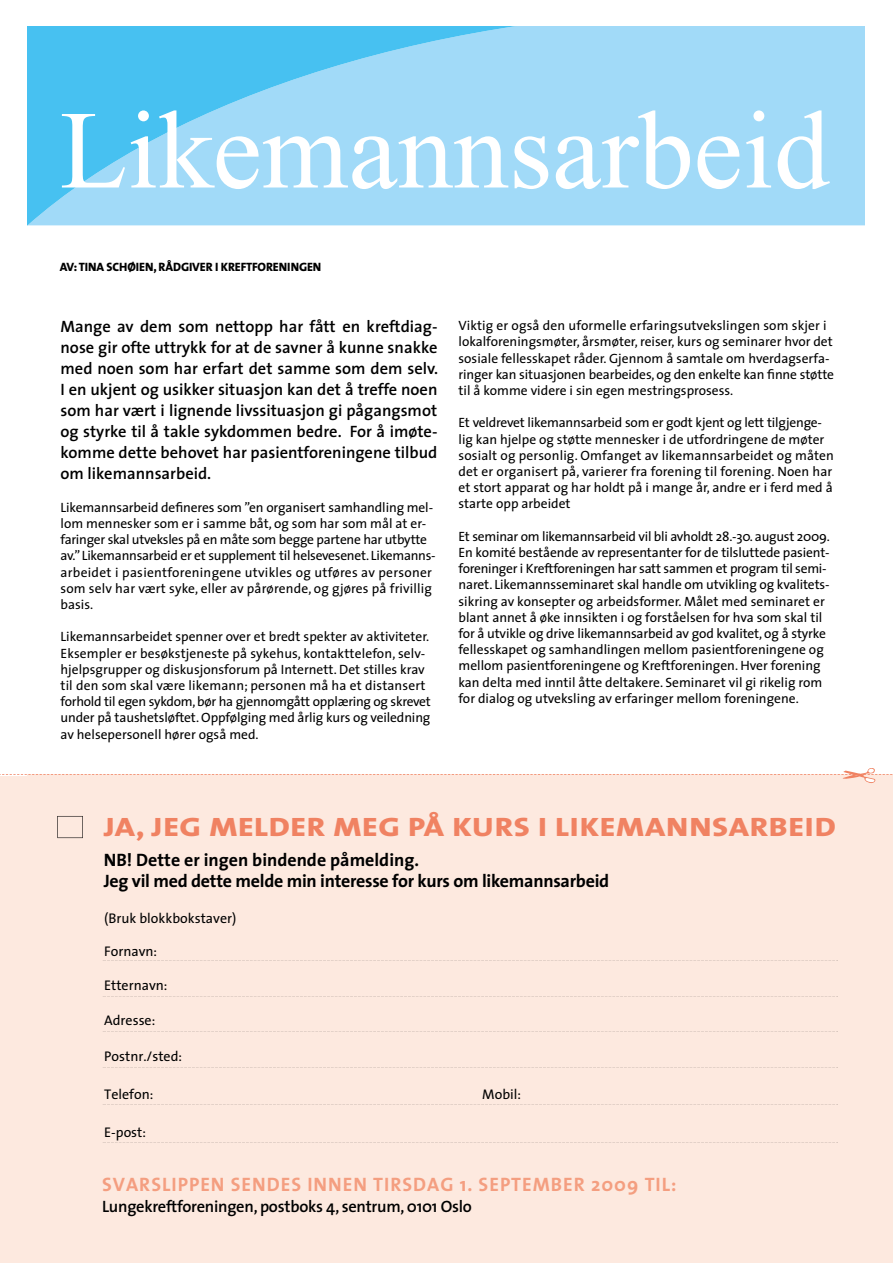
<style>
.page{position:relative;width:893px;height:1263px;background:#fff}
.page>*{position:absolute;margin:0;border:0;box-sizing:border-box;transform-origin:0 0}
.t1{font:111px "Times New Roman";color:#fff}
.t2{font:800 26.7px "The Sans";letter-spacing:.02em;color:#f08262;scale:1.2 1}
.t3{font:700 19.5px "The Sans";letter-spacing:.05em;color:#f49e80}
.t4{font:700 18px/21px "The Sans";letter-spacing:-.015em;color:#000}
.t5{font:600 16.5px/21px "The Sans";letter-spacing:-.015em;color:#000;text-align:justify}
.t6{font:13.95px "The Sans";color:#000}
.t7{font:13.5px/16.2px "The Sans";color:#000}
.t8{font:800 12.15px "The Sans";letter-spacing:-.01em;color:#000}
</style>
<div class="page">
<div style="left:0;top:775px;width:893px;height:488px;background:#fde9df"></div>
<svg style="left:27px;top:26px;width:838px;height:199px;background:#8dd4f6"></svg>
<svg style="left:103px;top:960px;width:735px;height:1px"></svg>
<svg style="left:103px;top:996px;width:735px;height:1px"></svg>
<svg style="left:103px;top:1031px;width:735px;height:1px"></svg>
<svg style="left:103px;top:1067px;width:735px;height:1px"></svg>
<svg style="left:103px;top:1104px;width:735px;height:1px"></svg>
<svg style="left:103px;top:1142px;width:735px;height:1px"></svg>
<svg style="left:57px;top:816px;width:26px;height:22px"></svg>
<svg style="left:0;top:768px;width:893px;height:15px"></svg>
<h1 class="t1" style="left:60px;top:90px;width:771px">Likemannsarbeid</h1>
<p class="t8" style="left:60px;top:257px;width:263px">AV: TINA SCHØIEN, RÅDGIVER I KREFTFORENINGEN</p>
<p class="t5" style="left:61px;top:316px;width:379px">Mange av dem som nettopp har fått en kreftdiag&shy;nose gir ofte uttrykk for at de savner å kunne snakke med noen som har erfart det samme som dem selv.<br>I en ukjent og usikker situasjon kan det å treffe noen som har vært i lignende livssituasjon gi pågangsmot og styrke til å takle sykdommen bedre. For å imøte&shy;komme dette behovet har pasientforeningene tilbud om likemannsarbeid.</p>
<p class="t7" style="left:61px;top:499px;width:377px">Likemannsarbeid defineres som ”en organisert samhandling mel&shy;lom mennesker som er i samme båt, og som har som mål at er&shy;faringer skal utveksles på en måte som begge partene har utbytte av.” Likemannsarbeid er et supplement til helsevesenet. Likemanns&shy;arbeidet i pasientforeningene utvikles og utføres av personer som selv har vært syke, eller av pårørende, og gjøres på frivillig basis.</p>
<p class="t7" style="left:61px;top:628px;width:372px">Likemannsarbeidet spenner over et bredt spekter av aktiviteter.<br>Eksempler er besøkstjeneste på sykehus, kontakttelefon, selv&shy;hjelpsgrupper og diskusjonsforum på Internett. Det stilles krav til den som skal være likemann; personen må ha et distansert forhold til egen sykdom, bør ha gjennomgått opplæring og skrevet under på taushetsløftet. Oppfølging med årlig kurs og veiledning av helsepersonell hører også med.</p>
<p class="t7" style="left:458px;top:317px;width:377px">Viktig er også den uformelle erfaringsutvekslingen som skjer i lokalforeningsmøter, årsmøter, reiser, kurs og seminarer hvor det sosiale fellesskapet råder. Gjennom å samtale om hverdagserfa&shy;ringer kan situasjonen bearbeides, og den enkelte kan finne støtte til å komme videre i sin egen mestringsprosess.</p>
<p class="t7" style="left:458px;top:414px;width:377px">Et veldrevet likemannsarbeid som er godt kjent og lett tilgjenge&shy;lig kan hjelpe og støtte mennesker i de utfordringene de møter sosialt og personlig. Omfanget av likemannsarbeidet og måten det er organisert på, varierer fra forening til forening. Noen har et stort apparat og har holdt på i mange år, andre er i ferd med å starte opp arbeidet</p>
<p class="t7" style="left:458px;top:528px;width:373px">Et seminar om likemannsarbeid vil bli avholdt 28.-30. august 2009.<br>En komité bestående av representanter for de tilsluttede pasient&shy;foreninger i Kreftforeningen har satt sammen et program til semi&shy;naret. Likemannsseminaret skal handle om utvikling og kvalitets&shy;sikring av konsepter og arbeidsformer. Målet med seminaret er blant annet å øke innsikten i og forståelsen for hva som skal til for å utvikle og drive likemannsarbeid av god kvalitet, og å styrke fellesskapet og samhandlingen mellom pasientforeningene og mellom pasientforeningene og Kreftforeningen. Hver forening kan delta med inntil åtte deltakere. Seminaret vil gi rikelig rom for dialog og utveksling av erfaringer mellom foreningene.</p>
<h2 class="t2" style="left:104px;top:805px;width:612px">JA, JEG MELDER MEG PÅ KURS I LIKEMANNSARBEID</h2>
<h3 class="t4" style="left:104px;top:849px;width:507px">NB! Dette er ingen bindende påmelding.<br>Jeg vil med dette melde min interesse for kurs om likemannsarbeid</h3>
<p class="t6" style="left:104px;top:906px;width:134px">(Bruk blokkbokstaver)</p>
<p class="t6" style="left:104px;top:940px;width:55px">Fornavn:</p>
<p class="t6" style="left:104px;top:974px;width:65px">Etternavn:</p>
<p class="t6" style="left:104px;top:1008px;width:53px">Adresse:</p>
<p class="t6" style="left:104px;top:1045px;width:79px">Postnr./sted:</p>
<p class="t6" style="left:104px;top:1083px;width:51px">Telefon:</p>
<p class="t6" style="left:482px;top:1083px;width:40px">Mobil:</p>
<p class="t6" style="left:104px;top:1121px;width:43px">E-post:</p>
<h3 class="t3" style="left:102px;top:1168px;width:576px">SVARSLIPPEN SENDES INNEN TIRSDAG 1. SEPTEMBER 2009 TIL:</h3>
<p class="t5" style="left:102px;top:1196px;width:371px">Lungekreftforeningen, postboks 4, sentrum, 0101 Oslo</p>
</div>
